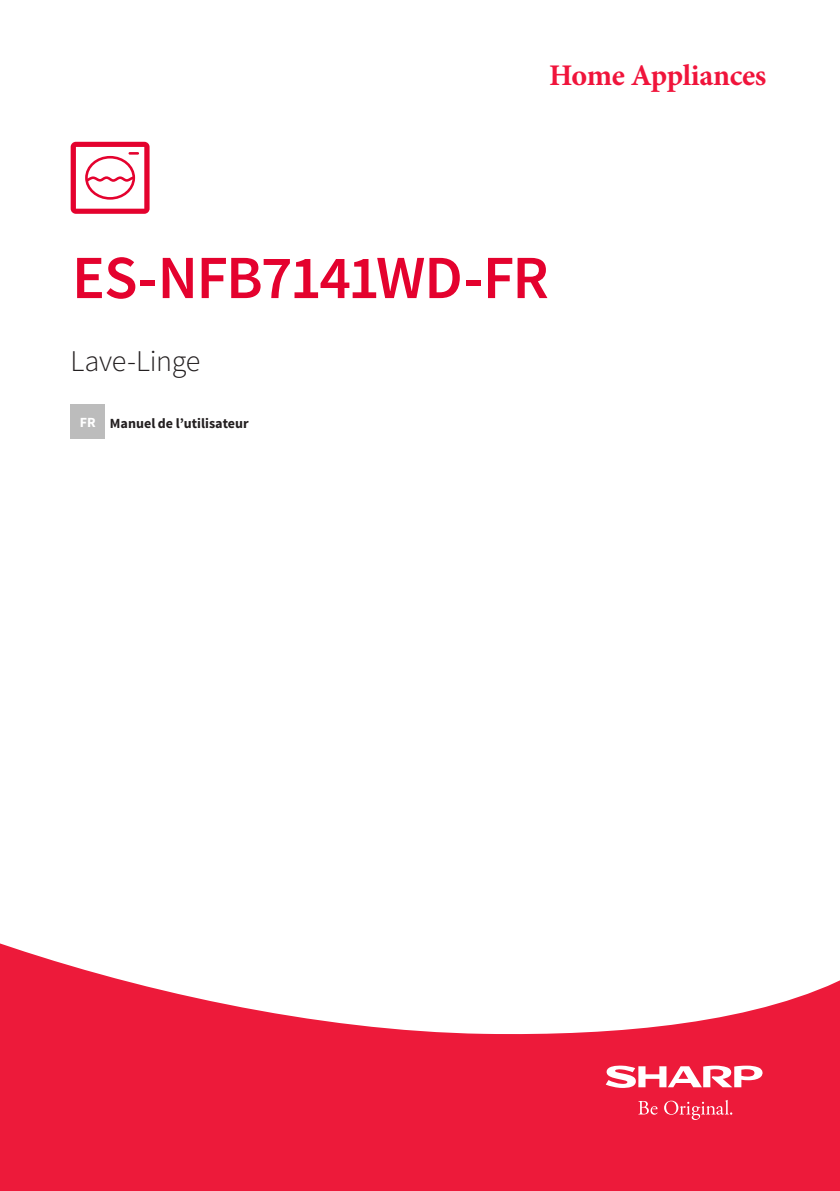
<style>
.page{position:relative;width:840px;height:1191px;background:#fff}
.page>*{position:absolute;margin:0;border:0;box-sizing:border-box;transform-origin:0 0}
.t1{font:600 61.4px "Source Sans Pro";letter-spacing:-.025em;color:#e4022e}
.t2{font:700 30px "Minion Pro";letter-spacing:-.01em;color:#f0143b}
.t3{font:300 30px "Source Sans Pro";letter-spacing:-.015em;color:#231f20}
.t4{font:700 14px "Source Sans Pro";color:#231f20}
.t5{font:700 14px "Source Sans Pro";color:#fff}
</style>
<div class="page">
<svg style="left:71px;top:142px;width:78px;height:72px"></svg>
<div style="left:71px;top:404px;width:34px;height:35px;background:#bcbcbc"></div>
<svg style="left:0;top:943px;width:839px;height:248px;fill:#ed1a3a"></svg>
<svg style="left:638px;top:1101px;width:19px;height:13px"></svg>
<svg style="left:663px;top:1099px;width:69px;height:20px"></svg>
<svg style="left:605px;top:1065px;width:158px;height:23px"></svg>
<h2 class="t2" style="left:548px;top:54px;width:219px">Home Appliances</h2>
<h1 class="t1" style="left:72px;top:239px;width:478px">ES-NFB7141WD-FR</h1>
<h2 class="t3" style="left:71px;top:343px;width:131px">Lave-Linge</h2>
<p class="t5" style="left:80px;top:413px;width:17px">FR</p>
<p class="t4" style="left:110px;top:414px;width:140px">Manuel de l’utilisateur</p>
</div>
